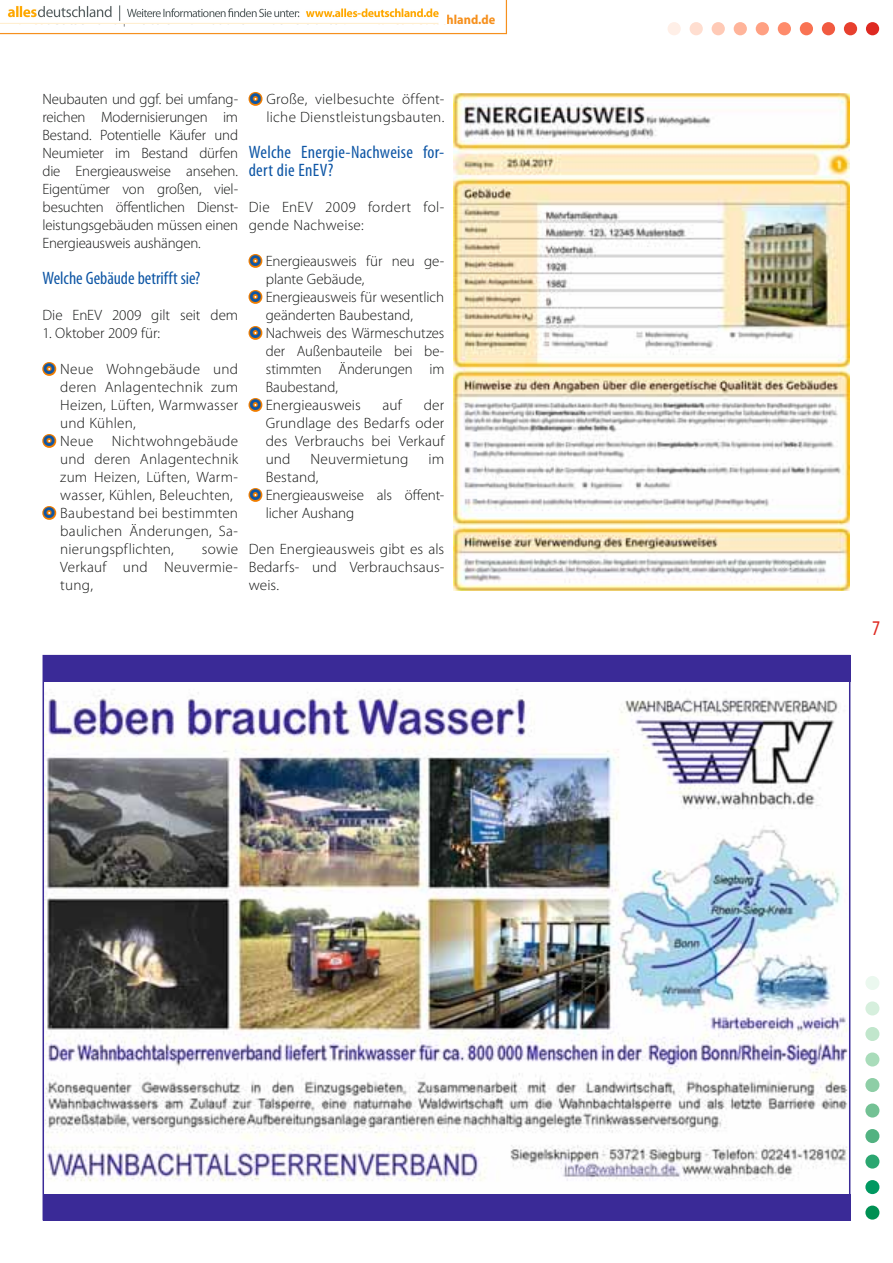
<style>
.page{position:relative;width:893px;height:1263px;background:#fff}
.page>*{position:absolute;margin:0;border:0;box-sizing:border-box;transform-origin:0 0}
.t1{font:condensed 21px "Myriad Pro";color:#de2921}
.t2{font:condensed 18px/18px "Myriad Pro";letter-spacing:.01em;color:#0e56a5}
.t3{font:300 15px/18px "Myriad Pro";letter-spacing:.005em;color:#131413}
</style>
<div class="page">
<div style="left:866px;top:22px;width:13px;height:13px;background:#de2921;border-radius:50%"></div>
<div style="left:844px;top:22px;width:13px;height:13px;background:#e7402e;border-radius:50%"></div>
<div style="left:822px;top:22px;width:13px;height:13px;background:#f15a40;border-radius:50%"></div>
<div style="left:800px;top:22px;width:13px;height:13px;background:#f97353;border-radius:50%"></div>
<div style="left:778px;top:22px;width:13px;height:13px;background:#fe8b6b;border-radius:50%"></div>
<div style="left:756px;top:22px;width:13px;height:13px;background:#ffa082;border-radius:50%"></div>
<div style="left:734px;top:22px;width:13px;height:13px;background:#ffb49a;border-radius:50%"></div>
<div style="left:712px;top:22px;width:13px;height:13px;background:#ffcab6;border-radius:50%"></div>
<div style="left:690px;top:22px;width:13px;height:13px;background:#ffded0;border-radius:50%"></div>
<div style="left:667px;top:22px;width:14px;height:13px;background:#ffefe7;border-radius:50%"></div>
<div style="left:865px;top:976px;width:14px;height:14px;background:#ebf8ef;border-radius:50%"></div>
<div style="left:865px;top:1001px;width:14px;height:14px;background:#d6efdd;border-radius:50%"></div>
<div style="left:865px;top:1027px;width:14px;height:14px;background:#c1e6cc;border-radius:50%"></div>
<div style="left:865px;top:1052px;width:14px;height:14px;background:#a9dcba;border-radius:50%"></div>
<div style="left:865px;top:1078px;width:14px;height:14px;background:#8ecea6;border-radius:50%"></div>
<div style="left:865px;top:1103px;width:14px;height:14px;background:#73c194;border-radius:50%"></div>
<div style="left:865px;top:1129px;width:14px;height:14px;background:#52b281;border-radius:50%"></div>
<div style="left:865px;top:1154px;width:14px;height:14px;background:#2ba670;border-radius:50%"></div>
<div style="left:865px;top:1180px;width:14px;height:14px;background:#009961;border-radius:50%"></div>
<div style="left:865px;top:1205px;width:14px;height:14px;background:#009053;border-radius:50%"></div>
<img style="left:46px;top:681px;width:801px;height:501px">
<div style="left:43px;top:655px;width:807px;height:26px;background:#3a2a97"></div>
<div style="left:43px;top:1194px;width:807px;height:26px;background:#3a2a97"></div>
<img style="left:454px;top:94px;width:396px;height:496px">
<svg style="left:0;top:0;width:507px;height:34px"></svg>
<img style="left:0;top:0;width:446px;height:24px">
<p class="t3" style="left:43px;top:91px;width:197px;text-align:justify">Neubauten und ggf. bei umfang&shy;reichen Modernisierungen im Bestand. Potentielle Käufer und Neumieter im Bestand dürfen die Energieausweise ansehen.<br>Eigentümer von großen, viel&shy;besuchten öffentlichen Dienst - leistungsgebäuden müssen einen Energieausweis aushängen.</p>
<p class="t2" style="left:43px;top:271px;width:160px">Welche Gebäude betrifft sie?</p>
<p class="t3" style="left:43px;top:307px;width:197px">Die EnEV 2009 gilt seit dem</p>
<p class="t3" style="left:43px;top:325px;width:119px">1. Oktober 2009 für:</p>
<p class="t3" style="left:60px;top:361px;width:179px">Neue Wohngebäude und deren Anlagentechnik zum<br>Heizen, Lüften, Warmwasser und Kühlen,<br>Neue Nichtwohngebäude und deren Anlagentechnik zum Heizen, Lüften, Warm&shy;wasser, Kühlen, Beleuchten,<br>Baubestand bei bestimmten baulichen Änderungen, Sa&shy;nierungspflichten,</p>
<p class="t3" style="left:60px;top:541px;width:179px;text-align:justify;text-indent:142px">sowie Verkauf und Neuvermie&shy;tung,</p>
<p class="t3" style="left:266px;top:91px;width:179px">Große, vielbesuchte öffent&shy;liche Dienstleistungsbauten.</p>
<p class="t2" style="left:249px;top:145px;width:197px">Welche Energie-Nachweise for&shy;dert die EnEV?</p>
<p class="t3" style="left:249px;top:199px;width:197px">Die EnEV 2009 fordert fol&shy;gende Nachweise:</p>
<p class="t3" style="left:266px;top:253px;width:180px">Energieausweis für neu ge&shy;plante Gebäude,<br>Energieausweis für wesentlich geänderten Baubestand,<br>Nachweis des Wärmeschutzes der Außenbauteile bei be&shy;stimmten Änderungen im<br>Baubestand,<br>Energieausweis</p>
<p class="t3" style="left:383px;top:397px;width:21px">auf</p>
<p class="t3" style="left:266px;top:397px;width:180px;text-align:justify;text-indent:158px">der Grundlage des Bedarfs oder des Verbrauchs bei Verkauf und</p>
<p class="t3" style="left:311px;top:451px;width:99px">Neuvermietung</p>
<p class="t3" style="left:428px;top:451px;width:17px">im</p>
<p class="t3" style="left:266px;top:469px;width:180px">Bestand,<br>Energieausweise als öffent&shy;licher Aushang</p>
<p class="t3" style="left:249px;top:541px;width:197px;text-align:justify">Den Energieausweis gibt es als Bedarfs- und Verbrauchsaus&shy;weis.</p>
<h1 class="t1" style="left:872px;top:621px;width:10px">7</h1>
</div>
